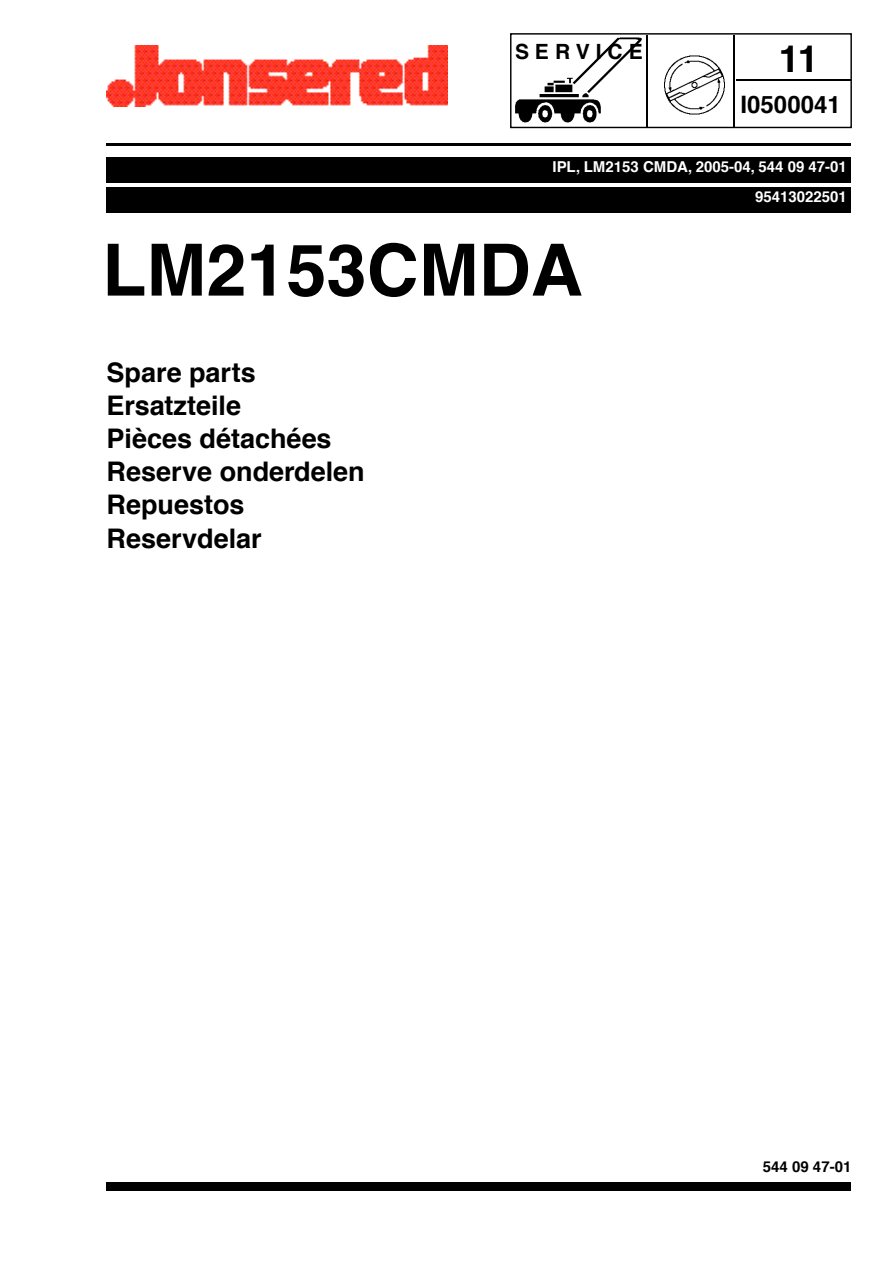
<style>
.page{position:relative;width:893px;height:1263px;background:#fff}
.page>*{position:absolute;margin:0;border:0;box-sizing:border-box;transform-origin:0 0}
.t1{font:700 72px "Helvetica";color:#000}
.t2{font:700 37.5px "Helvetica";color:#000}
.t3{font:700 27px/33.2px "Helvetica";color:#000}
.t4{font:700 24px "Helvetica";color:#000}
.t5{font:700 21px "Helvetica";letter-spacing:.28em;color:#000}
.t6{font:700 15px "Helvetica";color:#fff}
.t7{font:700 15px "Helvetica";color:#000}
</style>
<div class="page">
<div style="left:107px;top:1182px;width:744px;height:9px;background:#000"></div>
<hr style="left:107px;top:143px;width:744px;height:2px;background:#000">
<div style="left:510px;top:33px;width:341px;height:95px;border:1px solid #000"></div>
<hr style="left:646px;top:35px;width:1px;height:92px;background:#000">
<hr style="left:733px;top:35px;width:1px;height:92px;background:#000">
<div style="left:107px;top:157px;width:744px;height:26px;background:#000"></div>
<hr style="left:736px;top:79px;width:115px;height:2px;background:#000">
<div style="left:107px;top:187px;width:744px;height:26px;background:#000"></div>
<img style="left:107px;top:46px;width:340px;height:61px">
<svg style="left:515px;top:37px;width:127px;height:85px"></svg>
<img style="left:664px;top:55px;width:60px;height:60px">
<p class="t5" style="left:515px;top:43px;width:129px">SERVICE</p>
<h2 class="t2" style="left:778px;top:43px;width:41px">11</h2>
<p class="t4" style="left:740px;top:94px;width:102px">I0500041</p>
<p class="t6" style="left:552px;top:161px;width:296px">IPL, LM2153 CMDA, 2005-04, 544 09 47-01</p>
<h1 class="t1" style="left:102px;top:240px;width:482px">LM2153CMDA</h1>
<p class="t3" style="left:107px;top:358px;width:259px">Spare parts<br>Ersatzteile<br>Pièces détachées<br>Reserve onderdelen<br>Repuestos<br>Reservdelar</p>
<p class="t6" style="left:755px;top:191px;width:93px">95413022501</p>
<p class="t7" style="left:763px;top:1160px;width:90px">544 09 47-01</p>
</div>
